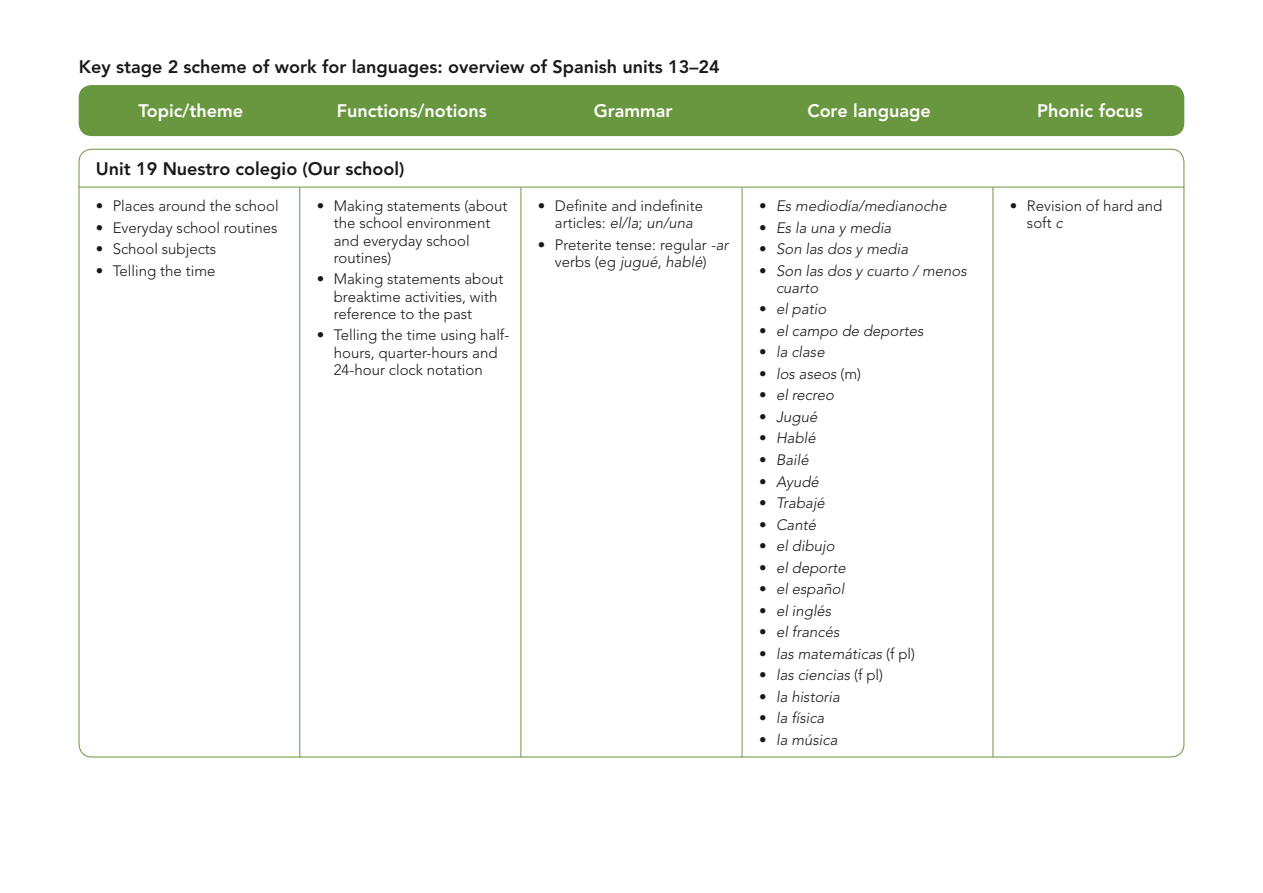
<style>
.page{position:relative;width:1263px;height:893px;background:#fff}
.page>*{position:absolute;margin:0;border:0;box-sizing:border-box;transform-origin:0 0}
.t1{font:800 18px "Avenir LT Std";color:#1a181b}
.t2{font:800 18px "Avenir LT Std";color:#fff}
.t3{font:300 15px/17.2px "Avenir LT Std";color:#1a181b}
.t4{font:italic 300 15px/17.2px "Avenir LT Std";color:#1a181b}
.s1{font-style:italic}
.s2{font-style:normal}
</style>
<div class="page">
<div style="left:79px;top:85px;width:1105px;height:51px;background:#69973f;border-radius:13px"></div>
<hr style="left:79px;top:187px;width:221px;height:1px;background:#69973f">
<hr style="left:300px;top:187px;width:221px;height:1px;background:#69973f">
<hr style="left:299px;top:187px;width:1px;height:570px;background:#69973f">
<hr style="left:521px;top:187px;width:221px;height:1px;background:#69973f">
<hr style="left:520px;top:187px;width:1px;height:570px;background:#69973f">
<hr style="left:742px;top:187px;width:251px;height:1px;background:#69973f">
<hr style="left:742px;top:187px;width:1px;height:570px;background:#69973f">
<hr style="left:993px;top:187px;width:191px;height:1px;background:#69973f">
<hr style="left:992px;top:187px;width:1px;height:570px;background:#69973f">
<svg style="left:94px;top:186px;width:416px;height:197px"></svg>
<div style="left:537px;top:202px;width:9px;height:8px;border:3px solid #fff;border-radius:50%"></div>
<div style="left:537px;top:240px;width:9px;height:9px;border:3px solid #fff;border-radius:50%"></div>
<div style="left:759px;top:202px;width:8px;height:8px;border:3px solid #fff;border-radius:50%"></div>
<div style="left:759px;top:223px;width:8px;height:9px;border:3px solid #fff;border-radius:50%"></div>
<div style="left:759px;top:245px;width:8px;height:8px;border:3px solid #fff;border-radius:50%"></div>
<div style="left:759px;top:266px;width:8px;height:9px;border:3px solid #fff;border-radius:50%"></div>
<div style="left:759px;top:305px;width:8px;height:8px;border:3px solid #fff;border-radius:50%"></div>
<div style="left:759px;top:326px;width:8px;height:9px;border:3px solid #fff;border-radius:50%"></div>
<div style="left:759px;top:348px;width:8px;height:8px;border:3px solid #fff;border-radius:50%"></div>
<div style="left:759px;top:369px;width:8px;height:9px;border:3px solid #fff;border-radius:50%"></div>
<div style="left:759px;top:391px;width:8px;height:8px;border:3px solid #fff;border-radius:50%"></div>
<div style="left:759px;top:412px;width:8px;height:9px;border:3px solid #fff;border-radius:50%"></div>
<div style="left:759px;top:434px;width:8px;height:8px;border:3px solid #fff;border-radius:50%"></div>
<div style="left:759px;top:455px;width:8px;height:9px;border:3px solid #fff;border-radius:50%"></div>
<div style="left:759px;top:477px;width:8px;height:8px;border:3px solid #fff;border-radius:50%"></div>
<div style="left:759px;top:498px;width:8px;height:9px;border:3px solid #fff;border-radius:50%"></div>
<div style="left:759px;top:520px;width:8px;height:8px;border:3px solid #fff;border-radius:50%"></div>
<div style="left:759px;top:541px;width:8px;height:9px;border:3px solid #fff;border-radius:50%"></div>
<div style="left:759px;top:563px;width:8px;height:8px;border:3px solid #fff;border-radius:50%"></div>
<div style="left:759px;top:585px;width:8px;height:8px;border:3px solid #fff;border-radius:50%"></div>
<div style="left:759px;top:606px;width:8px;height:8px;border:3px solid #fff;border-radius:50%"></div>
<div style="left:759px;top:628px;width:8px;height:8px;border:3px solid #fff;border-radius:50%"></div>
<div style="left:759px;top:649px;width:8px;height:8px;border:3px solid #fff;border-radius:50%"></div>
<div style="left:759px;top:671px;width:8px;height:8px;border:3px solid #fff;border-radius:50%"></div>
<div style="left:759px;top:692px;width:8px;height:8px;border:3px solid #fff;border-radius:50%"></div>
<div style="left:759px;top:714px;width:8px;height:8px;border:3px solid #fff;border-radius:50%"></div>
<div style="left:759px;top:735px;width:8px;height:8px;border:3px solid #fff;border-radius:50%"></div>
<div style="left:1009px;top:202px;width:9px;height:8px;border:3px solid #fff;border-radius:50%"></div>
<p class="t1" style="left:79px;top:56px;width:643px">Key stage 2 scheme of work for languages: overview of Spanish units 13–24</p>
<p class="t2" style="left:138px;top:100px;width:106px">Topic/theme</p>
<p class="t2" style="left:337px;top:100px;width:151px">Functions/notions</p>
<p class="t2" style="left:594px;top:100px;width:80px">Grammar</p>
<p class="t2" style="left:807px;top:100px;width:125px">Core language</p>
<p class="t2" style="left:1037px;top:100px;width:107px">Phonic focus</p>
<p class="t1" style="left:96px;top:158px;width:310px">Unit 19 Nuestro colegio (Our school)</p>
<p class="t3" style="left:96px;top:197px;width:184px">• Places around the school</p>
<p class="t3" style="left:96px;top:219px;width:183px">• Everyday school routines</p>
<p class="t3" style="left:96px;top:240px;width:122px">• School subjects</p>
<p class="t3" style="left:96px;top:262px;width:121px">• Telling the time</p>
<p class="t3" style="left:538px;top:197px;width:167px;text-align:center">• Definite and indefinite articles: <span class="s1">el/la</span>; <span class="s1">un/una</span></p>
<p class="t3" style="left:538px;top:236px;width:192px;text-align:center">• Preterite tense: regular <span class="s1">-ar </span>verbs (eg <span class="s1">jugué, hablé</span>)</p>
<p class="t3" style="left:1027px;top:197px;width:137px;text-indent:-17px">• Revision of hard and soft <span class="s1">c</span></p>
<p class="t3" style="left:334px;top:197px;width:175px;text-indent:-17px">• Making statements (about the school environment and everyday school routines)</p>
<p class="t3" style="left:334px;top:271px;width:171px;text-indent:-17px">• Making statements about breaktime activities, with reference to the past</p>
<p class="t3" style="left:334px;top:327px;width:177px;text-indent:-17px">• Telling the time using half&shy;hours, quarter-hours and<br>24-hour clock notation</p>
<p class="t4" style="left:759px;top:198px;width:189px"><span class="s2">•</span> Es mediodía/medianoche</p>
<p class="t4" style="left:759px;top:219px;width:134px"><span class="s2">•</span> Es la una y media</p>
<p class="t4" style="left:759px;top:241px;width:151px"><span class="s2">•</span> Son las dos y media</p>
<p class="t4" style="left:776px;top:262px;width:192px;text-indent:-17px"><span class="s2">•</span> Son las dos y cuarto / menos cuarto</p>
<p class="t4" style="left:759px;top:301px;width:69px"><span class="s2">•</span> el patio</p>
<p class="t4" style="left:759px;top:322px;width:166px"><span class="s2">•</span> el campo de deportes</p>
<p class="t4" style="left:759px;top:344px;width:67px"><span class="s2">•</span> la clase</p>
<p class="t4" style="left:759px;top:365px;width:104px"><span class="s2">•</span> los aseos <span class="s2">(m)</span></p>
<p class="t4" style="left:759px;top:387px;width:77px"><span class="s2">•</span> el recreo</p>
<p class="t4" style="left:759px;top:408px;width:60px"><span class="s2">•</span> Jugué</p>
<p class="t4" style="left:759px;top:430px;width:58px"><span class="s2">•</span> Hablé</p>
<p class="t4" style="left:759px;top:451px;width:51px"><span class="s2">•</span> Bailé</p>
<p class="t4" style="left:759px;top:473px;width:61px"><span class="s2">•</span> Ayudé</p>
<p class="t4" style="left:759px;top:494px;width:67px"><span class="s2">•</span> Trabajé</p>
<p class="t4" style="left:759px;top:516px;width:59px"><span class="s2">•</span> Canté</p>
<p class="t4" style="left:759px;top:537px;width:77px"><span class="s2">•</span> el dibujo</p>
<p class="t4" style="left:759px;top:559px;width:88px"><span class="s2">•</span> el deporte</p>
<p class="t4" style="left:759px;top:580px;width:87px"><span class="s2">•</span> el español</p>
<p class="t4" style="left:759px;top:602px;width:74px"><span class="s2">•</span> el inglés</p>
<p class="t4" style="left:759px;top:623px;width:82px"><span class="s2">•</span> el francés</p>
<p class="t4" style="left:759px;top:645px;width:157px"><span class="s2">•</span> las matemáticas <span class="s2">(f pl)</span></p>
<p class="t4" style="left:759px;top:666px;width:125px"><span class="s2">•</span> las ciencias <span class="s2">(f pl)</span></p>
<p class="t4" style="left:759px;top:688px;width:82px"><span class="s2">•</span> la historia</p>
<p class="t4" style="left:759px;top:709px;width:67px"><span class="s2">•</span> la física</p>
<p class="t4" style="left:759px;top:731px;width:80px"><span class="s2">•</span> la música</p>
</div>
